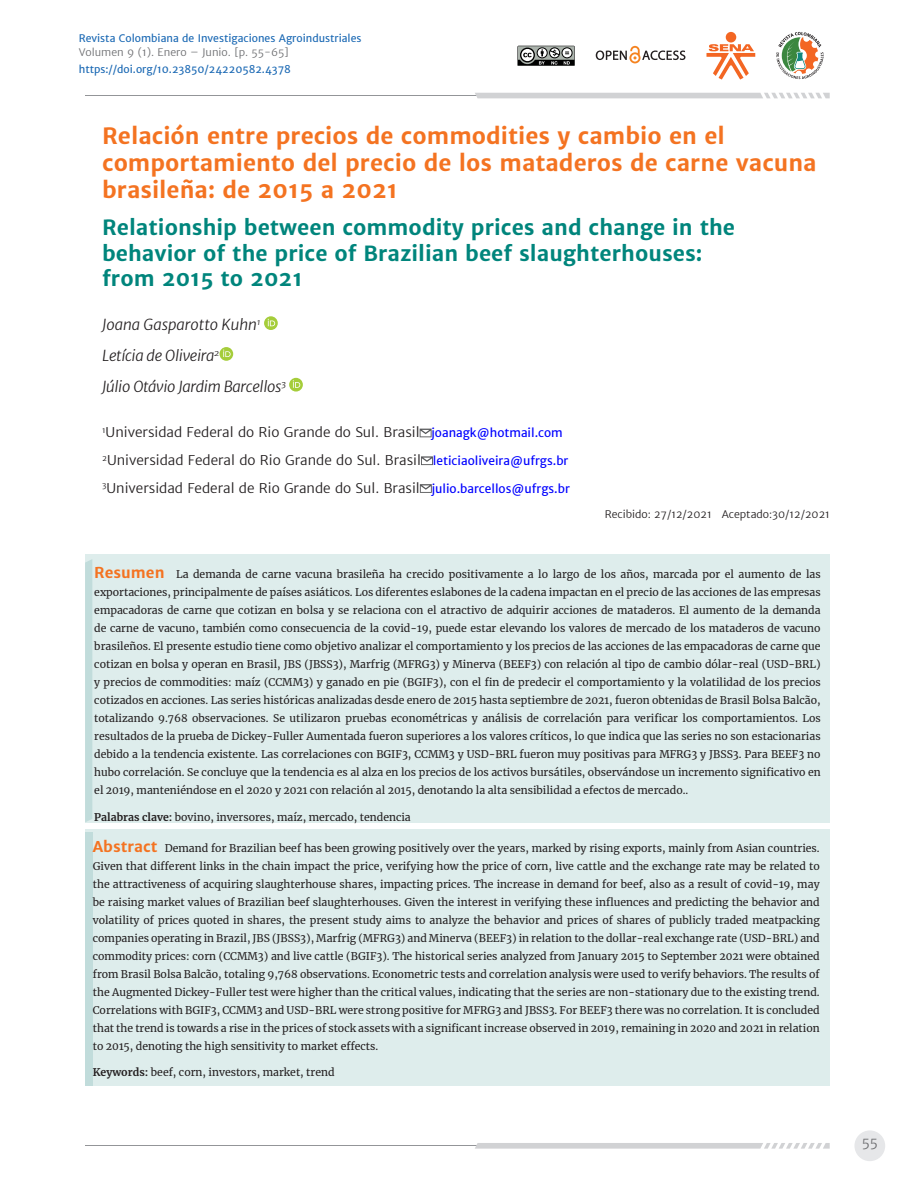
<style>
.page{position:relative;width:915px;height:1191px;background:#fff}
.page>*{position:absolute;margin:0;border:0;box-sizing:border-box;transform-origin:0 0}
.Titulo_ppal{font:700 22.5px/27px "Merriweather Sans";color:#f47321}
.Titulo_verde{font:700 21px/25.5px "Merriweather Sans";color:#00857c}
.Titulo_verde-2{font:italic 300 15px "Merriweather Sans";letter-spacing:-.02em;color:#231f20}
.Titulo_verde-3{font:italic 300 15px "Merriweather Sans";color:#231f20}
.créditos_llamada{font:300 13.5px "Merriweather Sans";color:#231f20}
.t1{font:300 13.5px "Merriweather Sans";color:#6c6d70}
.resumen{font:10.5px/18px "Merriweather";color:#231f20;text-align:justify}
.DOI{font:10.5px "Merriweather Sans";color:#1b69b4}
.recibido{font:300 10.5px "Merriweather Sans";color:#231f20}
.cabezote_izq{font:300 10.5px "Merriweather Sans";color:#6c6d70}
.s1{font-weight:400;font-size:12px;color:#00f}
.s2{font-family:"Merriweather Sans";font-weight:700;font-size:15px;color:#f47321}
.s3{font-weight:700}
</style>
<div class="page">
<div style="left:854px;top:1130px;width:30px;height:31px;background:#e6e7e9;border-radius:50%"></div>
<hr style="left:85px;top:95px;width:674px;height:1px;background:#939598">
<svg style="left:475px;top:93px;width:354px;height:5px;background:#d5d6d7"></svg>
<hr style="left:85px;top:1145px;width:674px;height:1px;background:#939598">
<svg style="left:475px;top:1143px;width:354px;height:5px;background:#d5d6d7"></svg>
<svg style="left:264px;top:316px;width:14px;height:14px"></svg>
<svg style="left:219px;top:347px;width:14px;height:14px"></svg>
<svg style="left:289px;top:378px;width:14px;height:13px"></svg>
<svg style="left:419px;top:428px;width:12px;height:9px"></svg>
<svg style="left:421px;top:456px;width:12px;height:9px"></svg>
<svg style="left:419px;top:484px;width:12px;height:9px"></svg>
<div style="left:85px;top:554px;width:744px;height:268px;background:#deedec"></div>
<div style="left:85px;top:559px;width:7px;height:263px;background:#c1dcdb"></div>
<div style="left:85px;top:829px;width:744px;height:257px;background:#deedec"></div>
<div style="left:85px;top:833px;width:7px;height:253px;background:#c1dcdb"></div>
<div style="left:725px;top:32px;width:11px;height:11px;background:#f36623;border-radius:50%"></div>
<svg style="left:706px;top:44px;width:49px;height:36px"></svg>
<svg style="left:517px;top:46px;width:57px;height:20px"></svg>
<svg style="left:595px;top:46px;width:90px;height:17px"></svg>
<svg style="left:776px;top:32px;width:47px;height:47px"></svg>
<p class="DOI" style="left:79px;top:32px;width:284px">Revista Colombiana de Investigaciones Agroindustriales</p>
<p class="cabezote_izq" style="left:79px;top:45px;width:211px">Volumen 9 (1). Enero – Junio. [p. 55-65]</p>
<p class="DOI" style="left:79px;top:63px;width:213px">https://doi.org/10.23850/24220582.4378</p>
<p class="Titulo_ppal" style="left:102px;top:123px;width:715px">Relación entre precios de commodities y cambio en el comportamiento del precio de los mataderos de carne vacuna brasileña: de 2015 a 2021</p>
<p class="Titulo_verde" style="left:102px;top:215px;width:634px">Relationship between commodity prices and change in the behavior of the price of Brazilian beef slaughterhouses:</p>
<p class="Titulo_verde" style="left:102px;top:265px;width:202px">from 2015 to 2021</p>
<p class="Titulo_verde-3" style="left:102px;top:315px;width:160px">Joana Gasparotto Kuhn<sup>1</sup></p>
<p class="Titulo_verde-2" style="left:102px;top:345px;width:119px">Letícia de Oliveira<sup>2</sup></p>
<p class="Titulo_verde-2" style="left:102px;top:376px;width:185px">Júlio Otávio Jardim Barcellos<sup>3</sup></p>
<p class="créditos_llamada" style="left:102px;top:423px;width:462px"><sup>1</sup>Universidad Federal do Rio Grande do Sul. Brasil <span class="s1">joanagk@hotmail.com</span></p>
<p class="créditos_llamada" style="left:102px;top:451px;width:467px"><sup>2</sup>Universidad Federal do Rio Grande do Sul. Brasil <span class="s1">leticiaoliveira@ufrgs.br</span></p>
<p class="créditos_llamada" style="left:102px;top:479px;width:469px"><sup>3</sup>Universidad Federal de Rio Grande do Sul. Brasil <span class="s1">julio.barcellos@ufrgs.br</span></p>
<p class="recibido" style="left:604px;top:507px;width:226px">Recibido: 27/12/2021 Aceptado:30/12/2021</p>
<p class="resumen" style="left:94px;top:565px;width:727px"><span class="s2">Resumen</span> La demanda de carne vacuna brasileña ha crecido positivamente a lo largo de los años, marcada por el aumento de las exportaciones, principalmente de países asiáticos. Los diferentes eslabones de la cadena impactan en el precio de las acciones de las empresas empacadoras de carne que cotizan en bolsa y se relaciona con el atractivo de adquirir acciones de mataderos. El aumento de la demanda de carne de vacuno, también como consecuencia de la covid-19, puede estar elevando los valores de mercado de los mataderos de vacuno brasileños. El presente estudio tiene como objetivo analizar el comportamiento y los precios de las acciones de las empacadoras de carne que cotizan en bolsa y operan en Brasil, JBS (JBSS3), Marfrig (MFRG3) y Minerva (BEEF3) con relación al tipo de cambio dólar-real (USD-BRL) y precios de commodities: maíz (CCMM3) y ganado en pie (BGIF3), con el fin de predecir el comportamiento y la volatilidad de los precios cotizados en acciones. Las series históricas analizadas desde enero de 2015 hasta septiembre de 2021, fueron obtenidas de Brasil Bolsa Balcão, totalizando 9.768 observaciones. Se utilizaron pruebas econométricas y análisis de correlación para verificar los comportamientos. Los resultados de la prueba de Dickey-Fuller Aumentada fueron superiores a los valores críticos, lo que indica que las series no son estacionarias debido a la tendencia existente. Las correlaciones con BGIF3, CCMM3 y USD-BRL fueron muy positivas para MFRG3 y JBSS3. Para BEEF3 no hubo correlación. Se concluye que la tendencia es al alza en los precios de los activos bursátiles, observándose un incremento significativo en el 2019, manteniéndose en el 2020 y 2021 con relación al 2015, denotando la alta sensibilidad a efectos de mercado..</p>
<p class="resumen" style="left:94px;top:807px;width:318px"><span class="s3">Palabras clave:</span> bovino, inversores, maíz, mercado, tendencia</p>
<p class="resumen" style="left:93px;top:838px;width:728px"><span class="s2">Abstract</span> Demand for Brazilian beef has been growing positively over the years, marked by rising exports, mainly from Asian countries.<br>Given that different links in the chain impact the price, verifying how the price of corn, live cattle and the exchange rate may be related to the attractiveness of acquiring slaughterhouse shares, impacting prices. The increase in demand for beef, also as a result of covid-19, may be raising market values of Brazilian beef slaughterhouses. Given the interest in verifying these influences and predicting the behavior and volatility of prices quoted in shares, the present study aims to analyze the behavior and prices of shares of publicly traded meatpacking companies operating in Brazil, JBS (JBSS3), Marfrig (MFRG3) and Minerva (BEEF3) in relation to the dollar-real exchange rate (USD-BRL) and commodity prices: corn (CCMM3) and live cattle (BGIF3). The historical series analyzed from January 2015 to September 2021 were obtained from Brasil Bolsa Balcão, totaling 9,768 observations. Econometric tests and correlation analysis were used to verify behaviors. The results of the Augmented Dickey-Fuller test were higher than the critical values, indicating that the series are non-stationary due to the existing trend.<br>Correlations with BGIF3, CCMM3 and USD-BRL were strong positive for MFRG3 and JBSS3. For BEEF3 there was no correlation. It is concluded that the trend is towards a rise in the prices of stock assets with a significant increase observed in 2019, remaining in 2020 and 2021 in relation to 2015, denoting the high sensitivity to market effects.</p>
<p class="resumen" style="left:93px;top:1063px;width:243px"><span class="s3">Keywords:</span> beef, corn, investors, market, trend</p>
<p class="t1" style="left:861px;top:1133px;width:18px">55</p>
</div>
